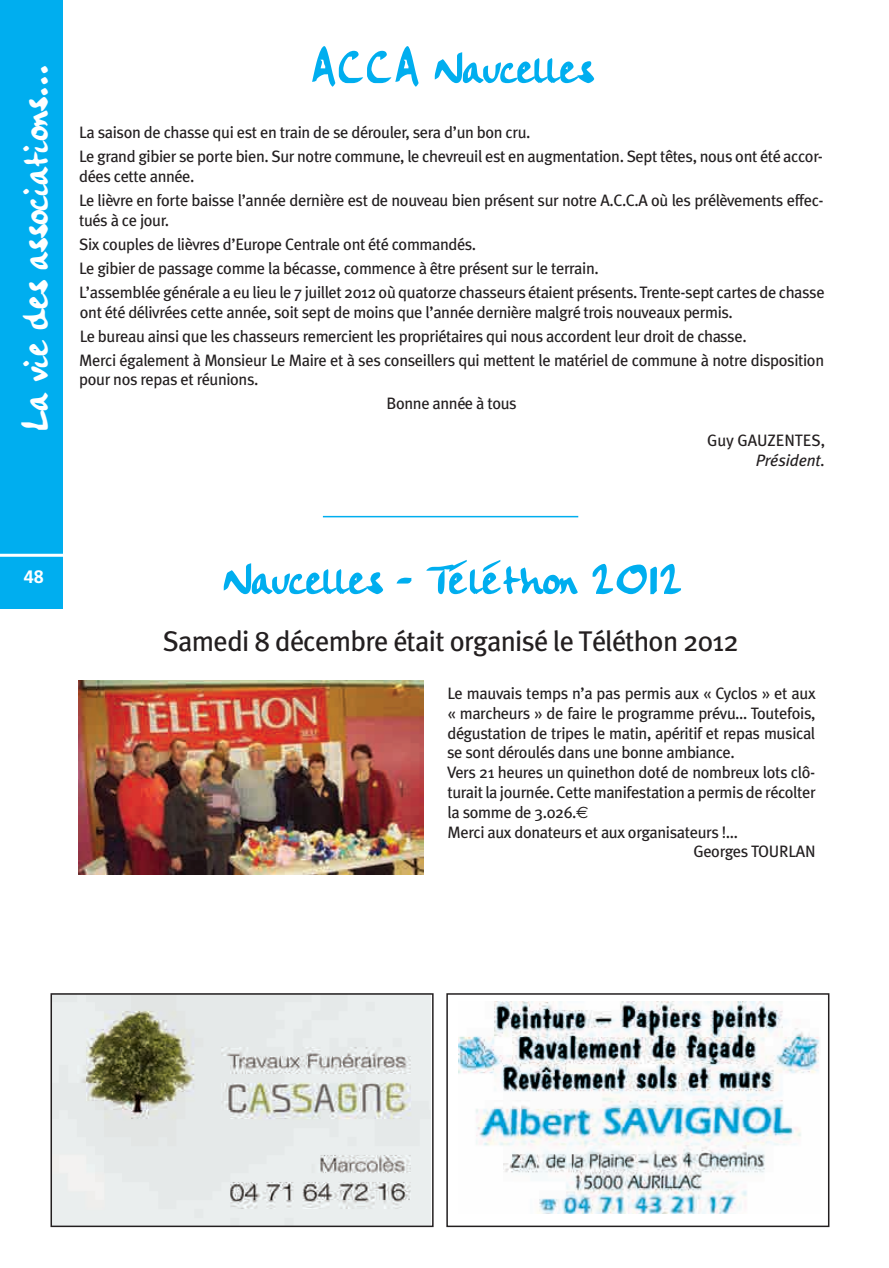
<style>
.page{position:relative;width:889px;height:1268px;background:#fff}
.page>*{position:absolute;margin:0;border:0;box-sizing:border-box;transform-origin:0 0}
.t1{font:52.5px "City Art Script SSK";color:#00aeef}
.t2{font:45px "City Art Script SSK";letter-spacing:-.01em;color:#fff}
.t3{font:28.5px "Meta Plus";letter-spacing:-.025em;color:#231f20}
.t4{font:700 18px "Frutiger";color:#fff}
.t5{font:16.5px/24px "Meta Plus";letter-spacing:-.025em;color:#231f20}
.t6{font:italic 16.5px "Meta Plus";letter-spacing:-.01em;color:#231f20}
.s1{font-family:"Euro Sans"}
</style>
<div class="page">
<div style="left:0;top:0;width:63px;height:609px;background:#00aeef"></div>
<hr style="left:0;top:554px;width:73px;height:3px;background:#fff">
<hr style="left:323px;top:516px;width:255px;height:1px;background:#00aeef">
<img style="left:78px;top:680px;width:346px;height:195px">
<img style="left:53px;top:996px;width:377px;height:228px">
<div style="left:50px;top:993px;width:383px;height:234px;border:2px solid #231f20"></div>
<img style="left:458px;top:1002px;width:361px;height:211px">
<div style="left:446px;top:993px;width:383px;height:234px;border:2px solid #231f20"></div>
<h2 class="t2" style="left:6px;top:432px;width:370px;rotate:-90deg">La vie des associations...</h2>
<h1 class="t1" style="left:309px;top:34px;width:286px">ACCA Naucelles</h1>
<p class="t5" style="left:79px;top:120px;width:745px">La saison de chasse qui est en train de se dérouler, sera d’un bon cru.<br>Le grand gibier se porte bien. Sur notre commune, le chevreuil est en augmentation. Sept têtes, nous ont été accor-</p>
<p class="t5" style="left:79px;top:164px;width:745px">dées cette année.<br>Le lièvre en forte baisse l’année dernière est de nouveau bien présent sur notre A.C.C.A où les prélèvements effec-</p>
<p class="t5" style="left:79px;top:208px;width:746px">tués à ce jour.<br>Six couples de lièvres d’Europe Centrale ont été commandés.<br>Le gibier de passage comme la bécasse, commence à être présent sur le terrain.<br>L’assemblée générale a eu lieu le 7 juillet 2012 où quatorze chasseurs étaient présents. Trente-sept cartes de chasse</p>
<p class="t5" style="left:79px;top:300px;width:746px">ont été délivrées cette année, soit sept de moins que l’année dernière malgré trois nouveaux permis.<br>Le bureau ainsi que les chasseurs remercient les propriétaires qui nous accordent leur droit de chasse.<br>Merci également à Monsieur Le Maire et à ses conseillers qui mettent le matériel de commune à notre disposition</p>
<p class="t5" style="left:79px;top:368px;width:181px">pour nos repas et réunions.</p>
<p class="t5" style="left:386px;top:392px;width:132px">Bonne année à tous</p>
<p class="t5" style="left:706px;top:428px;width:119px">Guy GAUZENTES,</p>
<p class="t6" style="left:755px;top:450px;width:71px">Président.</p>
<p class="t4" style="left:24px;top:569px;width:21px">48</p>
<h1 class="t1" style="left:221px;top:545px;width:462px">Naucelles - Téléthon 2012</h1>
<h3 class="t3" style="left:163px;top:625px;width:577px">Samedi 8 décembre était organisé le Téléthon 2012</h3>
<p class="t5" style="left:447px;top:681px;width:369px">Le mauvais temps n’a pas permis aux « Cyclos » et aux</p>
<p class="t5" style="left:447px;top:701px;width:369px">« marcheurs » de faire le programme prévu… Toutefois,</p>
<p class="t5" style="left:447px;top:721px;width:369px">dégustation de tripes le matin, apéritif et repas musical</p>
<p class="t5" style="left:447px;top:741px;width:289px">se sont déroulés dans une bonne ambiance.</p>
<p class="t5" style="left:447px;top:760px;width:369px">Vers 21 heures un quinethon doté de nombreux lots clô-</p>
<p class="t5" style="left:447px;top:780px;width:369px">turait la journée. Cette manifestation a permis de récolter</p>
<p class="t5" style="left:447px;top:800px;width:142px">la somme de 3.026.<span class="s1">€</span></p>
<p class="t5" style="left:447px;top:820px;width:291px">Merci aux donateurs et aux organisateurs !…</p>
<p class="t5" style="left:693px;top:840px;width:124px">Georges TOURLAN</p>
</div>
